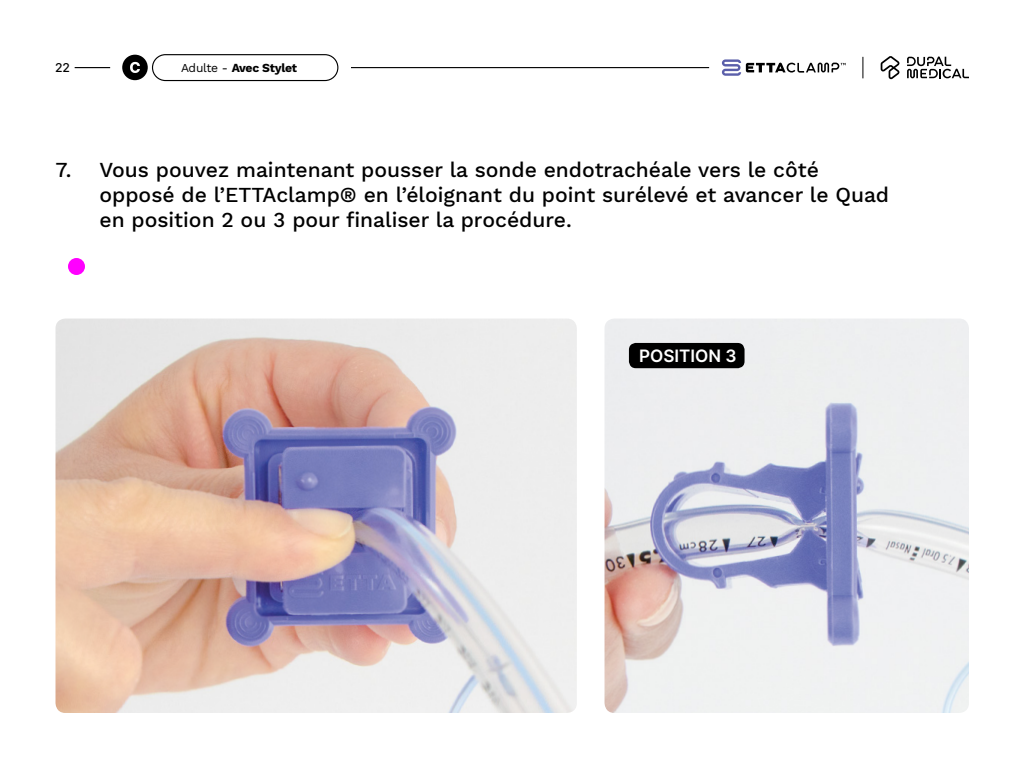
<style>
.page{position:relative;width:1024px;height:768px;background:#fff}
.page>*{position:absolute;margin:0;border:0;box-sizing:border-box;transform-origin:0 0}
.t1{font:500 21px/25.2px "Work Sans";color:#000}
.t2{font:600 17.1px "Inter";color:#fff}
.t3{font:500 12.2px "Inter";color:#000}
.t4{font:700 12.1px "Work Sans";letter-spacing:-.02em;color:#000}
.s1{font-weight:400}
</style>
<div class="page">
<svg style="left:722px;top:59px;width:124px;height:17px"></svg>
<svg style="left:881px;top:56px;width:18px;height:23px"></svg>
<svg style="left:907px;top:56px;width:62px;height:22px"></svg>
<svg style="left:863px;top:57px;width:1px;height:21px"></svg>
<hr style="left:351px;top:67px;width:358px;height:1px;background:#000">
<div style="left:122px;top:55px;width:26px;height:25px;background:#000;border-radius:50%"></div>
<svg style="left:130px;top:62px;width:10px;height:11px"></svg>
<div style="left:152px;top:54px;width:186px;height:27px;border:1px solid #000;border-radius:13px"></div>
<hr style="left:75px;top:67px;width:35px;height:1px;background:#000">
<img style="left:56px;top:319px;width:521px;height:394px">
<img style="left:605px;top:319px;width:364px;height:394px">
<div style="left:629px;top:343px;width:116px;height:25px;background:#000;border-radius:7px"></div>
<div style="left:68px;top:258px;width:17px;height:17px;background:#f0f;border-radius:50%"></div>
<p class="t3" style="left:55px;top:58px;width:16px">22</p>
<p class="t4" style="left:181px;top:61px;width:118px"><span class="s1">Adulte -</span> Avec Stylet</p>
<p class="t1" style="left:99px;top:158px;width:791px;text-indent:-44px">7. Vous pouvez maintenant pousser la sonde endotrachéale vers le côté opposé de l’ETTAclamp® en l’éloignant du point surélevé et avancer le Quad en position 2 ou 3 pour finaliser la procédure.</p>
<p class="t2" style="left:639px;top:343px;width:99px">POSITION 3</p>
</div>
